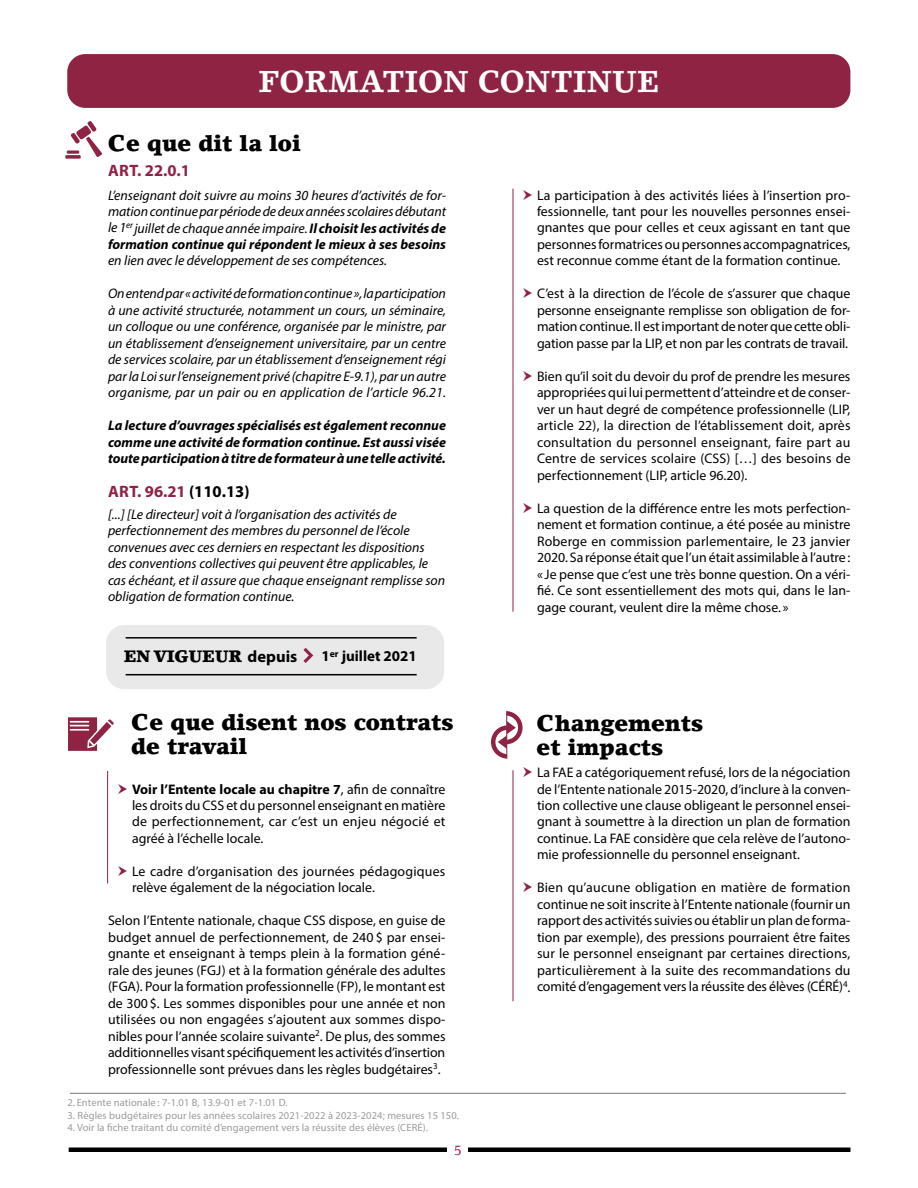
<style>
.page{position:relative;width:918px;height:1188px;background:#fff}
.page>*{position:absolute;margin:0;border:0;box-sizing:border-box;transform-origin:0 0}
.t1{font:700 30px "Lino Letter";color:#fff}
.t2{font:900 22.5px/24px "Lino Letter";color:#000}
.t3{font:700 16.5px "Myriad Pro";color:#8f2343}
.t4{font:900 16.5px "Lino Letter";letter-spacing:-.02em;color:#000}
.t5{font:700 15px "Myriad Pro";color:#000}
.t6{font:13.8px/16.5px "Myriad Pro";color:#000;text-align:justify}
.t7{font:italic 13.8px/16.5px "Myriad Pro";color:#000;text-align:justify}
.t8{font:italic 700 13.8px/16.5px "Myriad Pro";letter-spacing:-.005em;color:#000;text-align:justify}
.t9{font:13.5px "Lino Letter";color:#8f2343}
.t10{font:10.5px "Myriad Pro";letter-spacing:.01em;color:#999b9e}
.s1{font-weight:700}
.s2{color:#000}
.s3{font-family:"Myriad Pro";font-weight:700}
</style>
<div class="page">
<div style="left:67px;top:54px;width:783px;height:54px;background:#8f2343;border-radius:18px"></div>
<hr style="left:69px;top:1148px;width:781px;height:4px;background:#000">
<div style="left:448px;top:1139px;width:20px;height:21px;background:#fff"></div>
<hr style="left:107px;top:771px;width:1px;height:113px;background:#8f2343">
<div style="left:106px;top:625px;width:338px;height:64px;background:#e9e9ea;border-radius:18px"></div>
<svg style="left:303px;top:648px;width:10px;height:15px"></svg>
<hr style="left:126px;top:674px;width:291px;height:1px;background:#000">
<hr style="left:126px;top:637px;width:291px;height:2px;background:#000">
<svg style="left:68px;top:717px;width:46px;height:34px"></svg>
<svg style="left:65px;top:155px;width:16px;height:4px"></svg>
<svg style="left:67px;top:121px;width:35px;height:36px"></svg>
<svg style="left:491px;top:711px;width:32px;height:48px"></svg>
<hr style="left:506px;top:711px;width:1px;height:48px;background:#8f2343">
<hr style="left:513px;top:770px;width:1px;height:231px;background:#8f2343">
<hr style="left:513px;top:189px;width:1px;height:423px;background:#8f2343">
<hr style="left:70px;top:1093px;width:776px;height:1px;background:#737577">
<h1 class="t1" style="left:258px;top:63px;width:403px">FORMATION CONTINUE</h1>
<h2 class="t2" style="left:108px;top:131px;width:194px">Ce que dit la loi</h2>
<p class="t3" style="left:108px;top:160px;width:83px">ART. 22.0.1</p>
<p class="t7" style="left:108px;top:186px;width:340px">L’enseignant doit suivre au moins 30 heures d’activités de for&shy;mation continue par période de deux années scolaires débutant le 1<sup>er</sup> juillet de chaque année impaire. <span class="s1">Il choisit les activités de formation continue qui répondent le mieux à ses besoins</span></p>
<p class="t7" style="left:108px;top:252px;width:281px">en lien avec le développement de ses compétences.</p>
<p class="t7" style="left:108px;top:285px;width:340px">On entend par «activité de formation continue», la participation à une activité structurée, notamment un cours, un séminaire, un colloque ou une conférence, organisée par le ministre, par un établissement d’enseignement universitaire, par un centre de services scolaire, par un établissement d’enseignement régi par la Loi sur l’enseignement privé (chapitre E-9.1), par un autre organisme, par un pair ou en application de l’article 96.21.</p>
<p class="t8" style="left:108px;top:417px;width:340px">La lecture d’ouvrages spécialisés est également reconnue comme une activité de formation continue. Est aussi visée toute participation à titre de formateur à une telle activité.</p>
<p class="t3" style="left:108px;top:480px;width:143px">ART. 96.21 <span class="s2">(110.13)</span></p>
<p class="t7" style="left:108px;top:506px;width:339px;text-align:left">[...] [Le directeur] voit à l’organisation des activités de perfectionnement des membres du personnel de l’école convenues avec ces derniers en respectant les dispositions des conventions collectives qui peuvent être applicables, le cas échéant, et il assure que chaque enseignant remplisse son obligation de formation continue.</p>
<p class="t4" style="left:124px;top:646px;width:175px">EN VIGUEUR <span class="s3">depuis</span></p>
<p class="t5" style="left:321px;top:647px;width:97px">1<sup>er</sup> juillet 2021</p>
<h2 class="t2" style="left:131px;top:710px;width:324px">Ce que disent nos contrats de travail</h2>
<p class="t6" style="left:132px;top:780px;width:315px"><span class="s1">Voir l’Entente locale au chapitre 7</span>, afin de connaître les droits du CSS et du personnel enseignant en matière de perfectionnement, car c’est un enjeu négocié et agréé à l’échelle locale.</p>
<p class="t6" style="left:132px;top:863px;width:315px">Le cadre d’organisation des journées pédagogiques relève également de la négociation locale.</p>
<p class="t6" style="left:108px;top:912px;width:339px">Selon l’Entente nationale, chaque CSS dispose, en guise de budget annuel de perfectionnement, de 240 $ par ensei&shy;gnante et enseignant à temps plein à la formation géné&shy;rale des jeunes (FGJ) et à la formation générale des adultes (FGA). Pour la formation professionnelle (FP), le montant est de 300$. Les sommes disponibles pour une année et non utilisées ou non engagées s’ajoutent aux sommes dispo&shy;nibles pour l’année scolaire suivante<sup>2</sup>. De plus, des sommes additionnelles visant spécifiquement les activités d’insertion professionnelle sont prévues dans les règles budgétaires<sup>3</sup>.</p>
<p class="t10" style="left:67px;top:1096px;width:222px">2. Entente nationale : 7-1.01 B, 13.9-01 et 7-1.01 D.</p>
<p class="t10" style="left:67px;top:1109px;width:393px">3. Règles budgétaires pour les années scolaires 2021-2022 à 2023-2024; mesures 15 150.</p>
<p class="t10" style="left:67px;top:1121px;width:362px">4. Voir la fiche traitant du comité d’engagement vers la réussite des élèves (CERÉ).</p>
<p class="t9" style="left:454px;top:1142px;width:9px">5</p>
<p class="t6" style="left:537px;top:186px;width:315px">La participation à des activités liées à l’insertion pro&shy;fessionnelle, tant pour les nouvelles personnes ensei&shy;gnantes que pour celles et ceux agissant en tant que personnes formatrices ou personnes accompagnatrices, est reconnue comme étant de la formation continue.</p>
<p class="t6" style="left:537px;top:285px;width:315px">C’est à la direction de l’école de s’assurer que chaque personne enseignante remplisse son obligation de for&shy;mation continue. Il est important de noter que cette obli&shy;gation passe par la LIP, et non par les contrats de travail.</p>
<p class="t6" style="left:537px;top:368px;width:315px">Bien qu’il soit du devoir du prof de prendre les mesures appropriées qui lui permettent d’atteindre et de conser&shy;ver un haut degré de compétence professionnelle (LIP, article 22), la direction de l’établissement doit, après consultation du personnel enseignant, faire part au Centre de services scolaire (CSS) […] des besoins de perfectionnement (LIP, article 96.20).</p>
<p class="t6" style="left:537px;top:500px;width:315px">La question de la différence entre les mots perfection&shy;nement et formation continue, a été posée au ministre Roberge en commission parlementaire, le 23 janvier 2020. Sa réponse était que l’un était assimilable à l’autre : « Je pense que c’est une très bonne question. On a véri&shy;fié. Ce sont essentiellement des mots qui, dans le lan&shy;gage courant, veulent dire la même chose. »</p>
<h2 class="t2" style="left:537px;top:711px;width:168px">Changements et impacts</h2>
<p class="t6" style="left:537px;top:764px;width:315px">La FAE a catégoriquement refusé, lors de la négociation de l’Entente nationale 2015-2020, d’inclure à la conven&shy;tion collective une clause obligeant le personnel ensei&shy;gnant à soumettre à la direction un plan de formation continue. La FAE considère que cela relève de l’autono&shy;mie professionnelle du personnel enseignant.</p>
<p class="t6" style="left:537px;top:879px;width:315px">Bien qu’aucune obligation en matière de formation continue ne soit inscrite à l’Entente nationale (fournir un rapport des activités suivies ou établir un plan de forma&shy;tion par exemple), des pressions pourraient être faites sur le personnel enseignant par certaines directions, particulièrement à la suite des recommandations du comité d’engagement vers la réussite des élèves (CÉRÉ)<sup>4</sup>.</p>
</div>
